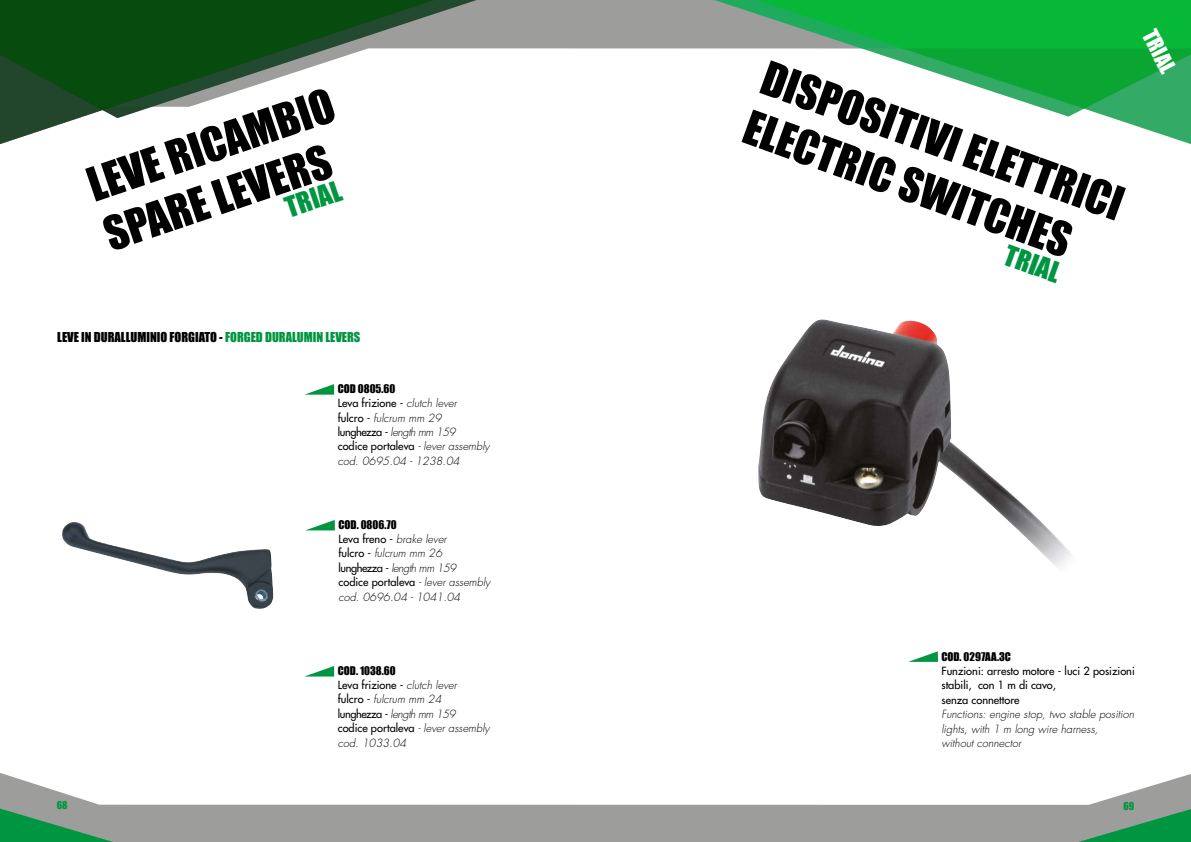
<style>
.page{position:relative;width:1191px;height:842px;background:#fff}
.page>*{position:absolute;margin:0;border:0;box-sizing:border-box;transform-origin:0 0}
.t1{font:43.6px/52.3px "Impact";color:#000}
.t2{font:26.4px "Impact";color:#009641}
.t3{font:20.8px "Impact";color:#fff}
.t4{font:12.6px "Impact";color:#000}
.t5{font:italic 300 11px/14.4px "Futura";color:#000}
.t6{font:11px/14.4px "Futura";color:#000}
.t7{font:11px "Impact";color:#000}
.t8{font:10px "Impact";color:#009641}
.s1{color:#009641}
.s2{font-weight:400;font-style:normal}
</style>
<div class="page">
<img style="left:758px;top:319px;width:313px;height:248px">
<svg style="left:908px;top:651px;width:30px;height:11px"></svg>
<div style="left:502px;top:0;width:186px;height:49px;background:#9d9d9c"></div>
<svg style="left:0;top:773px;width:1191px;height:69px;fill:#9d9d9c"></svg>
<svg style="left:0;top:808px;width:113px;height:34px"></svg>
<svg style="left:1068px;top:807px;width:123px;height:35px"></svg>
<div style="left:460px;top:0;width:42px;height:49px;background:#9d9d9c"></div>
<svg style="left:0;top:0;width:460px;height:144px"></svg>
<div style="left:688px;top:0;width:43px;height:49px;background:#9d9d9c"></div>
<svg style="left:731px;top:0;width:460px;height:144px"></svg>
<svg style="left:306px;top:666px;width:28px;height:10px"></svg>
<svg style="left:306px;top:520px;width:29px;height:10px"></svg>
<svg style="left:304px;top:384px;width:30px;height:11px"></svg>
<img style="left:62px;top:522px;width:211px;height:87px">
<h1 class="t1" style="left:80px;top:162px;width:259px;rotate:-19deg">LEVE RICAMBIO<br>SPARE LEVERS</h1>
<h2 class="t2" style="left:281px;top:193px;width:59px;rotate:-19deg">TRIAL</h2>
<p class="t4" style="left:57px;top:329px;width:305px">LEVE IN DURALLUMINIO FORGIATO - <span class="s1">FORGED DURALUMIN LEVERS</span></p>
<p class="t7" style="left:338px;top:382px;width:59px">COD 0805.60</p>
<p class="t5" style="left:338px;top:396px;width:153px"><span class="s2">Leva frizione -</span> clutch lever<br><span class="s2">fulcro -</span> fulcrum mm 29<br><span class="s2">lunghezza -</span> length mm 159<br><span class="s2">codice portaleva</span> - lever assembly cod. 0695.04 - 1238.04</p>
<p class="t7" style="left:338px;top:517px;width:60px">COD. 0806.70</p>
<p class="t5" style="left:338px;top:532px;width:153px"><span class="s2">Leva freno -</span> brake lever<br><span class="s2">fulcro -</span> fulcrum mm 26<br><span class="s2">lunghezza -</span> length mm 159<br><span class="s2">codice portaleva</span> - lever assembly cod. 0696.04 - 1041.04</p>
<p class="t7" style="left:338px;top:664px;width:59px">COD. 1038.60</p>
<p class="t5" style="left:338px;top:678px;width:153px"><span class="s2">Leva frizione -</span> clutch lever<br><span class="s2">fulcro -</span> fulcrum mm 24<br><span class="s2">lunghezza -</span> length mm 159<br><span class="s2">codice portaleva</span> - lever assembly cod. 1033.04</p>
<h1 class="t1" style="left:772px;top:51px;width:382px;rotate:20deg">DISPOSITIVI ELETTRICI<br>ELECTRIC SWITCHES</h1>
<h2 class="t2" style="left:1011px;top:239px;width:59px;rotate:20deg">TRIAL</h2>
<h3 class="t3" style="left:1160px;top:25px;width:47px;rotate:63deg">TRIAL</h3>
<p class="t7" style="left:941px;top:649px;width:71px">COD. 0297AA.3C</p>
<p class="t6" style="left:941px;top:664px;width:195px">Funzioni: arresto motore - luci 2 posizioni stabili, con 1 m di cavo,<br>senza connettore</p>
<p class="t5" style="left:941px;top:707px;width:194px">Functions: engine stop, two stable position lights, with 1 m long wire harness,<br>without connector</p>
<p class="t8" style="left:57px;top:799px;width:12px">68</p>
<p class="t8" style="left:1123px;top:800px;width:12px">69</p>
</div>
